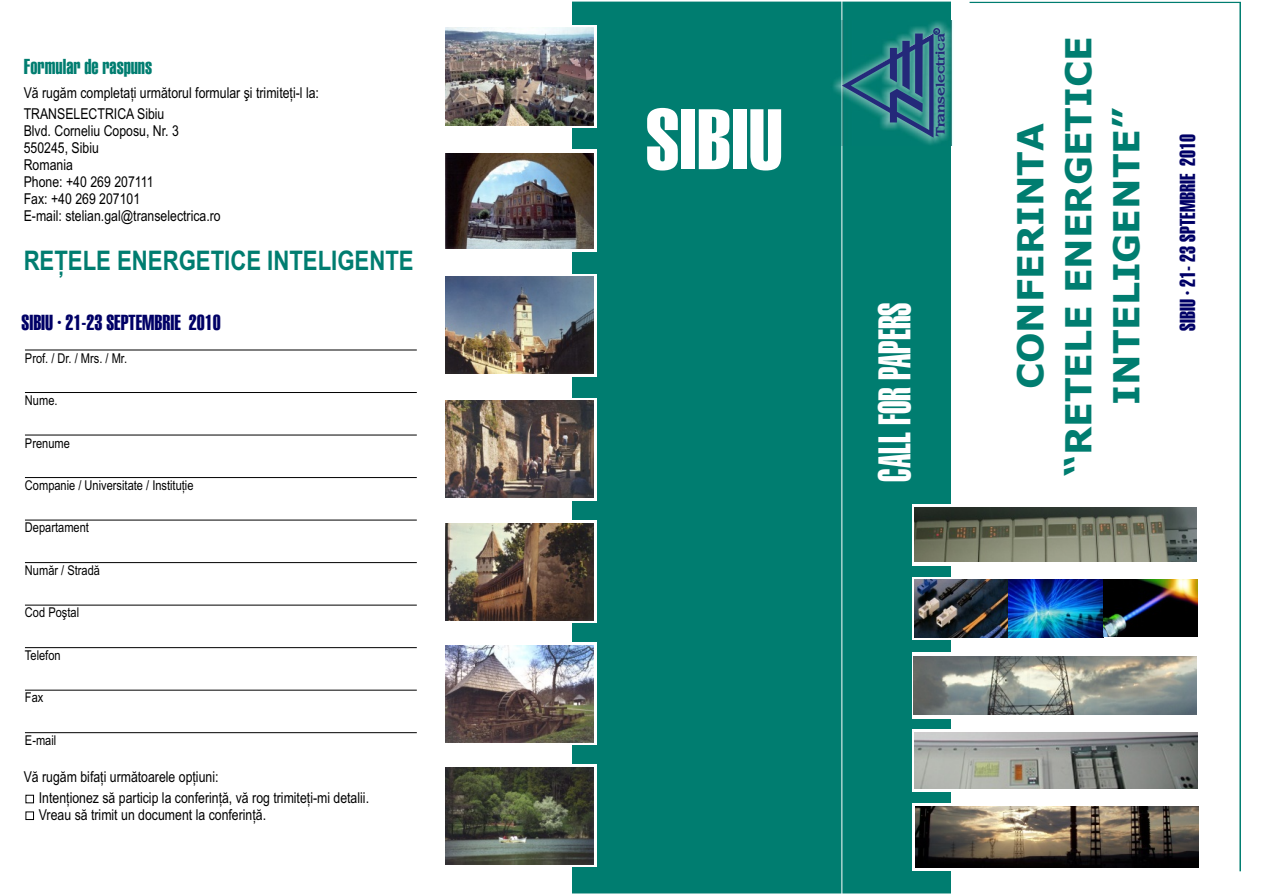
<style>
.page{position:relative;width:1263px;height:894px;background:#fff}
.page>*{position:absolute;margin:0;border:0;box-sizing:border-box;transform-origin:0 0}
.t1{font:83.25px "Swiss 911 X Cm BT";color:#fff;scale:1.1 1}
.t2{font:44.4px "Swiss 911 X Cm BT";color:#fff;scale:.81 1}
.t3{font:700 36px/48.2px "Verdana";color:#007d70;text-align:center}
.t4{font:700 27px "Arial Narrow";color:#007d70}
.t5{font:21.15px "Swiss 911 X Cm BT";color:#006}
.t6{font:21px "Swiss 911 X Cm BT";color:#007d70}
.t7{font:15px/17px "Arial Narrow";color:#000}
.t8{font:13.5px "Arial Narrow";color:#000}
.t9{font:700 12.6px "Bangle";color:#24297a;scale:1.24 1}
.t10{font:700 3.45px "Arial CE";color:#006}
</style>
<div class="page">
<svg style="left:1239px;top:3px;width:2px;height:869px;background:#3f9d93"></svg>
<div style="left:572px;top:1px;width:378px;height:893px;background:#007d70"></div>
<svg style="left:445px;top:642px;width:152px;height:103px"></svg>
<svg style="left:445px;top:764px;width:152px;height:103px"></svg>
<svg style="left:445px;top:398px;width:152px;height:103px"></svg>
<svg style="left:445px;top:521px;width:152px;height:102px"></svg>
<div style="left:443px;top:274px;width:154px;height:103px;background:#fff"></div>
<img style="left:446px;top:276px;width:148px;height:98px">
<img style="left:446px;top:400px;width:148px;height:97px">
<img style="left:446px;top:524px;width:148px;height:97px">
<img style="left:446px;top:645px;width:148px;height:97px">
<img style="left:446px;top:768px;width:148px;height:96px">
<hr style="left:842px;top:1px;width:1px;height:893px;background:#fff">
<hr style="left:25px;top:350px;width:392px;height:1px;background:#000">
<hr style="left:25px;top:392px;width:392px;height:1px;background:#000">
<hr style="left:25px;top:435px;width:392px;height:1px;background:#000">
<hr style="left:25px;top:477px;width:392px;height:1px;background:#000">
<hr style="left:25px;top:520px;width:392px;height:1px;background:#000">
<hr style="left:25px;top:562px;width:392px;height:1px;background:#000">
<hr style="left:25px;top:605px;width:392px;height:1px;background:#000">
<hr style="left:25px;top:647px;width:392px;height:1px;background:#000">
<hr style="left:25px;top:690px;width:392px;height:1px;background:#000">
<hr style="left:25px;top:732px;width:392px;height:1px;background:#000">
<div style="left:26px;top:795px;width:8px;height:8px;border:1px solid #000"></div>
<div style="left:26px;top:812px;width:8px;height:8px;border:1px solid #000"></div>
<div style="left:443px;top:149px;width:154px;height:103px;background:#fff"></div>
<svg style="left:445px;top:25px;width:152px;height:103px"></svg>
<img style="left:446px;top:28px;width:148px;height:98px">
<img style="left:446px;top:153px;width:148px;height:96px">
<img style="left:833px;top:20px;width:120px;height:126px">
<svg style="left:842px;top:34px;width:92px;height:104px"></svg>
<div style="left:933px;top:28px;width:7px;height:7px;border:2px solid #24297a;border-radius:50%"></div>
<div style="left:912px;top:729px;width:290px;height:63px;background:#fff"></div>
<div style="left:912px;top:653px;width:290px;height:66px;background:#fff"></div>
<svg style="left:912px;top:577px;width:286px;height:62px"></svg>
<svg style="left:912px;top:504px;width:285px;height:62px"></svg>
<svg style="left:913px;top:803px;width:286px;height:67px"></svg>
<img style="left:915px;top:732px;width:283px;height:57px">
<img style="left:915px;top:508px;width:282px;height:54px">
<img style="left:914px;top:656px;width:282px;height:59px">
<img style="left:916px;top:806px;width:282px;height:61px">
<img style="left:915px;top:580px;width:283px;height:57px">
<h3 class="t6" style="left:24px;top:58px;width:130px">Formular de raspuns</h3>
<p class="t7" style="left:24px;top:106px;width:199px">TRANSELECTRICA Sibiu<br>Blvd. Corneliu Coposu, Nr. 3<br>550245, Sibiu<br>Romania<br>Phone: +40 269 207111<br>Fax: +40 269 207101<br>E-mail: stelian.gal@transelectrica.ro</p>
<p class="t7" style="left:24px;top:85px;width:297px">Vã rugãm completaþi urmãtorul formular ºi trimiteþi-l la:</p>
<h3 class="t4" style="left:24px;top:251px;width:391px">REÞELE ENERGETICE INTELIGENTE</h3>
<h3 class="t5" style="left:22px;top:314px;width:201px">SIBIU · 21-23 SEPTEMBRIE 2010</h3>
<p class="t8" style="left:25px;top:353px;width:104px">Prof. / Dr. / Mrs. / Mr.</p>
<p class="t8" style="left:25px;top:396px;width:34px">Nume.</p>
<p class="t8" style="left:25px;top:438px;width:46px">Prenume</p>
<p class="t8" style="left:25px;top:480px;width:170px">Companie / Universitate / Instituþie</p>
<p class="t8" style="left:25px;top:522px;width:65px">Departament</p>
<p class="t8" style="left:25px;top:565px;width:77px">Numãr / Stradã</p>
<p class="t8" style="left:25px;top:607px;width:56px">Cod Poºtal</p>
<p class="t8" style="left:25px;top:650px;width:37px">Telefon</p>
<p class="t8" style="left:25px;top:692px;width:20px">Fax</p>
<p class="t8" style="left:25px;top:735px;width:33px">E-mail</p>
<p class="t7" style="left:39px;top:768px;width:332px;line-height:20.9px;text-indent:-15px">Vã rugãm bifaþi urmãtoarele opþiuni:<br>Intenþionez sã particip la conferinþã, vã rog trimiteþi-mi detalii.</p>
<p class="t7" style="left:39px;top:807px;width:229px">Vreau sã trimit un document la conferinþã.</p>
<h1 class="t1" style="left:646px;top:106px;width:126px">SIBIU</h1>
<p class="t10" style="left:935px;top:33px;width:4px;rotate:-90deg">R</p>
<p class="t9" style="left:932px;top:136px;width:84px;rotate:-90deg">Transelectrica</p>
<h2 class="t2" style="left:877px;top:482px;width:222px;rotate:-90deg">CALL FOR PAPERS</h2>
<h3 class="t3" style="left:1009px;top:476px;width:441px;rotate:-90deg">CONFERINTA “RETELE ENERGETICE<br>INTELIGENTE”</h3>
<h3 class="t5" style="left:1179px;top:331px;width:198px;rotate:-90deg">SIBIU · 21- 23 SPTEMBRIE 2010</h3>
</div>
